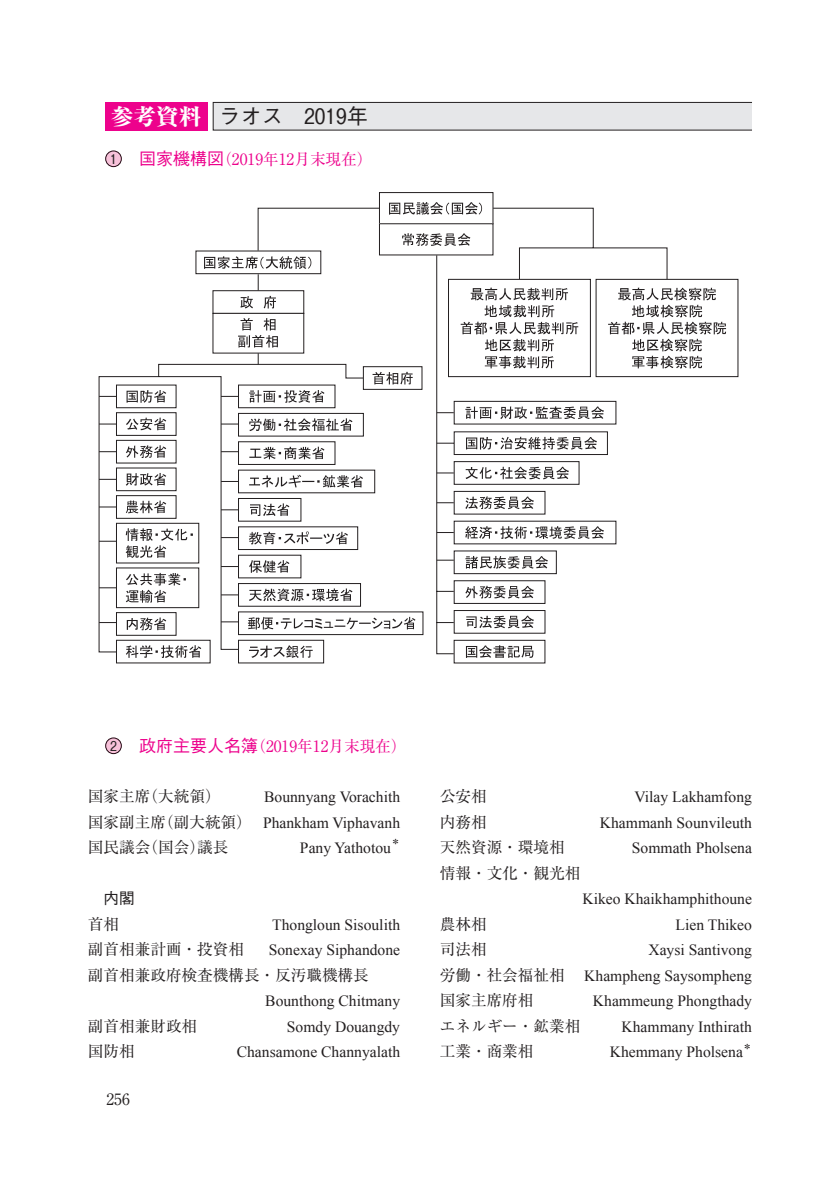
<style>
.page{position:relative;width:840px;height:1191px;background:#fff}
.page>*{position:absolute;margin:0;border:0;box-sizing:border-box;transform-origin:0 0}
.t1{font:500 21.2px "Gothic BBB Pro";color:#231f20}
.t2{font:15.6px/25.6px "Times New Roman";color:#231f20;text-align:right}
.t3{font:15.6px "Ryumin Pro";color:#231f20}
.t4{font:15.6px "Ryumin Pro";color:#ed028c}
.t5{font:500 15.6px "Gothic BBB Pro";color:#231f20}
.t6{font:9px "Ryumin Pro";color:#231f20}
.s1{font-family:"Ryumin Pro";font-weight:800;font-size:22.6px;color:#fff}
.s2{font-family:"Gothic BBB Pro";font-weight:500;font-size:13.4px;color:#231f20}
.s3{font-family:"Gothic BBB Pro";font-weight:500;font-size:17px}
.s4{font-family:"Ryumin Pro"}
</style>
<div class="page">
<div style="left:105px;top:102px;width:102px;height:28px;background:#ed028c"></div>
<div style="left:213px;top:102px;width:538px;height:28px;background:#e6e7e9"></div>
<div style="left:213px;top:102px;width:539px;height:28px;border:1px solid #231f20"></div>
<div style="left:106px;top:151px;width:15px;height:16px;background:#f7c1d9;border-radius:50%"></div>
<div style="left:105px;top:151px;width:16px;height:16px;border:1px solid #230712;border-radius:50%"></div>
<svg style="left:98px;top:363px;width:266px;height:290px"></svg>
<svg style="left:126px;top:573px;width:60px;height:30px"></svg>
<div style="left:116px;top:523px;width:83px;height:40px;background:#fff"></div>
<div style="left:116px;top:523px;width:83px;height:40px;border:1px solid #231f20"></div>
<svg style="left:126px;top:528px;width:67px;height:30px"></svg>
<div style="left:116px;top:495px;width:60px;height:23px;background:#fff"></div>
<div style="left:116px;top:495px;width:60px;height:24px;border:1px solid #231f20"></div>
<div style="left:238px;top:612px;width:184px;height:22px;background:#fff"></div>
<div style="left:238px;top:611px;width:185px;height:24px;border:1px solid #231f20"></div>
<svg style="left:248px;top:617px;width:167px;height:12px"></svg>
<svg style="left:126px;top:500px;width:40px;height:13px"></svg>
<div style="left:116px;top:612px;width:60px;height:24px;border:1px solid #231f20"></div>
<svg style="left:127px;top:617px;width:39px;height:13px"></svg>
<div style="left:116px;top:640px;width:94px;height:23px;border:1px solid #231f20"></div>
<svg style="left:126px;top:645px;width:75px;height:13px"></svg>
<div style="left:116px;top:468px;width:60px;height:23px;background:#fff"></div>
<div style="left:116px;top:467px;width:60px;height:24px;border:1px solid #231f20"></div>
<svg style="left:126px;top:473px;width:40px;height:13px"></svg>
<div style="left:116px;top:440px;width:60px;height:23px;background:#fff"></div>
<div style="left:116px;top:440px;width:60px;height:23px;border:1px solid #231f20"></div>
<svg style="left:126px;top:445px;width:40px;height:13px"></svg>
<div style="left:116px;top:413px;width:60px;height:22px;background:#fff"></div>
<div style="left:116px;top:412px;width:60px;height:24px;border:1px solid #231f20"></div>
<svg style="left:126px;top:418px;width:40px;height:12px"></svg>
<div style="left:116px;top:385px;width:60px;height:23px;background:#fff"></div>
<div style="left:116px;top:384px;width:60px;height:24px;border:1px solid #231f20"></div>
<svg style="left:126px;top:390px;width:40px;height:13px"></svg>
<div style="left:238px;top:640px;width:85px;height:23px;background:#fff"></div>
<div style="left:238px;top:640px;width:86px;height:23px;border:1px solid #231f20"></div>
<svg style="left:249px;top:645px;width:63px;height:13px"></svg>
<div style="left:238px;top:498px;width:63px;height:23px;background:#fff"></div>
<div style="left:238px;top:498px;width:63px;height:23px;border:1px solid #231f20"></div>
<svg style="left:250px;top:503px;width:39px;height:13px"></svg>
<div style="left:238px;top:527px;width:119px;height:22px;background:#fff"></div>
<div style="left:238px;top:526px;width:120px;height:24px;border:1px solid #231f20"></div>
<svg style="left:249px;top:531px;width:99px;height:13px"></svg>
<div style="left:238px;top:555px;width:63px;height:23px;background:#fff"></div>
<svg style="left:249px;top:560px;width:40px;height:13px"></svg>
<div style="left:238px;top:583px;width:122px;height:23px;background:#fff"></div>
<div style="left:238px;top:583px;width:123px;height:24px;border:1px solid #231f20"></div>
<svg style="left:249px;top:588px;width:103px;height:13px"></svg>
<div style="left:238px;top:470px;width:136px;height:23px;background:#fff"></div>
<svg style="left:249px;top:475px;width:114px;height:13px"></svg>
<div style="left:238px;top:442px;width:97px;height:22px;background:#fff"></div>
<div style="left:238px;top:441px;width:97px;height:24px;border:1px solid #231f20"></div>
<svg style="left:249px;top:447px;width:75px;height:12px"></svg>
<div style="left:238px;top:413px;width:125px;height:23px;background:#fff"></div>
<div style="left:238px;top:413px;width:125px;height:23px;border:1px solid #231f20"></div>
<svg style="left:249px;top:418px;width:103px;height:13px"></svg>
<div style="left:238px;top:385px;width:97px;height:23px;background:#fff"></div>
<div style="left:238px;top:384px;width:97px;height:24px;border:1px solid #231f20"></div>
<svg style="left:249px;top:390px;width:75px;height:13px"></svg>
<div style="left:212px;top:290px;width:92px;height:24px;border:1px solid #231f20"></div>
<svg style="left:240px;top:296px;width:13px;height:12px"></svg>
<div style="left:195px;top:250px;width:126px;height:24px;border:1px solid #231f20"></div>
<svg style="left:204px;top:256px;width:53px;height:13px"></svg>
<div style="left:212px;top:313px;width:92px;height:40px;border:1px solid #231f20"></div>
<svg style="left:238px;top:318px;width:19px;height:29px"></svg>
<div style="left:362px;top:366px;width:60px;height:24px;border:1px solid #231f20"></div>
<svg style="left:372px;top:372px;width:40px;height:12px"></svg>
<div style="left:379px;top:192px;width:114px;height:32px;border:1px solid #231f20"></div>
<svg style="left:389px;top:202px;width:93px;height:5px"></svg>
<svg style="left:436px;top:254px;width:289px;height:404px"></svg>
<svg style="left:257px;top:207px;width:410px;height:158px"></svg>
<svg style="left:99px;top:396px;width:17px;height:1px"></svg>
<svg style="left:99px;top:423px;width:17px;height:1px"></svg>
<svg style="left:99px;top:451px;width:17px;height:1px"></svg>
<svg style="left:99px;top:479px;width:17px;height:1px"></svg>
<svg style="left:99px;top:506px;width:17px;height:1px"></svg>
<svg style="left:99px;top:541px;width:17px;height:1px"></svg>
<svg style="left:99px;top:587px;width:17px;height:1px"></svg>
<svg style="left:99px;top:622px;width:17px;height:1px"></svg>
<svg style="left:221px;top:396px;width:17px;height:1px"></svg>
<svg style="left:221px;top:423px;width:17px;height:1px"></svg>
<svg style="left:221px;top:451px;width:17px;height:1px"></svg>
<svg style="left:221px;top:481px;width:17px;height:1px"></svg>
<svg style="left:221px;top:537px;width:17px;height:1px"></svg>
<svg style="left:221px;top:566px;width:17px;height:1px"></svg>
<svg style="left:221px;top:509px;width:17px;height:1px"></svg>
<svg style="left:221px;top:594px;width:17px;height:1px"></svg>
<svg style="left:221px;top:621px;width:17px;height:1px"></svg>
<div style="left:106px;top:738px;width:15px;height:15px;background:#f7c1d9;border-radius:50%"></div>
<div style="left:105px;top:737px;width:16px;height:17px;border:1px solid #230712;border-radius:50%"></div>
<h1 class="t1" style="left:111px;top:99px;width:259px"><span class="s1">参考資料</span> ラオス　2019年</h1>
<p class="t4" style="left:110px;top:147px;width:264px"><span class="s2">1</span> <span class="s3">　国家機構図</span>（2019年12月末現在）</p>
<p class="t4" style="left:110px;top:733px;width:298px"><span class="s2">2</span> <span class="s3">　政府主要人名簿</span>（2019年12月末現在）</p>
<p class="t3" style="left:88px;top:784px;width:134px">国家主席（大統領）</p>
<p class="t2" style="left:88px;top:783px;width:313px">Bounnyang Vorachith<br><span class="s4">国家副主席（副大統領）</span> Phankham Viphavanh</p>
<p class="t3" style="left:88px;top:835px;width:142px">国民議会（国会）議長</p>
<p class="t2" style="left:300px;top:835px;width:92px">Pany Yathotou</p>
<p class="t6" style="left:391px;top:835px;width:11px">＊</p>
<p class="t5" style="left:88px;top:885px;width:48px">　内閣</p>
<p class="t3" style="left:88px;top:911px;width:33px">首相</p>
<p class="t2" style="left:272px;top:911px;width:129px">Thongloun Sisoulith</p>
<p class="t3" style="left:88px;top:937px;width:157px">副首相兼計画・投資相</p>
<p class="t2" style="left:268px;top:937px;width:133px">Sonexay Siphandone</p>
<p class="t3" style="left:88px;top:962px;width:282px">副首相兼政府検査機構長・反汚職機構長</p>
<p class="t2" style="left:265px;top:988px;width:136px">Bounthong Chitmany</p>
<p class="t3" style="left:88px;top:1013px;width:111px">副首相兼財政相</p>
<p class="t2" style="left:287px;top:1013px;width:115px">Somdy Douangdy</p>
<p class="t3" style="left:88px;top:1039px;width:48px">国防相</p>
<p class="t2" style="left:236px;top:1039px;width:165px">Chansamone Channyalath</p>
<p class="t3" style="left:106px;top:1087px;width:25px">256</p>
<p class="t3" style="left:439px;top:784px;width:48px">公安相</p>
<p class="t2" style="left:634px;top:783px;width:119px">Vilay Lakhamfong</p>
<p class="t3" style="left:439px;top:809px;width:48px">内務相</p>
<p class="t2" style="left:599px;top:809px;width:154px">Khammanh Sounvileuth</p>
<p class="t3" style="left:439px;top:835px;width:126px">天然資源・環境相</p>
<p class="t2" style="left:631px;top:834px;width:121px">Sommath Pholsena</p>
<p class="t3" style="left:439px;top:860px;width:142px">情報・文化・観光相</p>
<p class="t2" style="left:582px;top:885px;width:171px">Kikeo Khaikhamphithoune</p>
<p class="t3" style="left:439px;top:911px;width:48px">農林相</p>
<p class="t2" style="left:675px;top:911px;width:78px">Lien Thikeo</p>
<p class="t3" style="left:439px;top:937px;width:48px">司法相</p>
<p class="t2" style="left:648px;top:936px;width:105px">Xaysi Santivong</p>
<p class="t3" style="left:439px;top:962px;width:126px">労働・社会福祉相</p>
<p class="t2" style="left:584px;top:962px;width:169px">Khampheng Saysompheng</p>
<p class="t3" style="left:439px;top:988px;width:95px">国家主席府相</p>
<p class="t2" style="left:592px;top:988px;width:160px">Khammeung Phongthady</p>
<p class="t3" style="left:439px;top:1013px;width:142px">エネルギー・鉱業相</p>
<p class="t2" style="left:621px;top:1013px;width:132px">Khammany Inthirath</p>
<p class="t3" style="left:439px;top:1039px;width:95px">工業・商業相</p>
<p class="t2" style="left:609px;top:1039px;width:134px">Khemmany Pholsena</p>
<p class="t6" style="left:742px;top:1039px;width:11px">＊</p>
</div>
